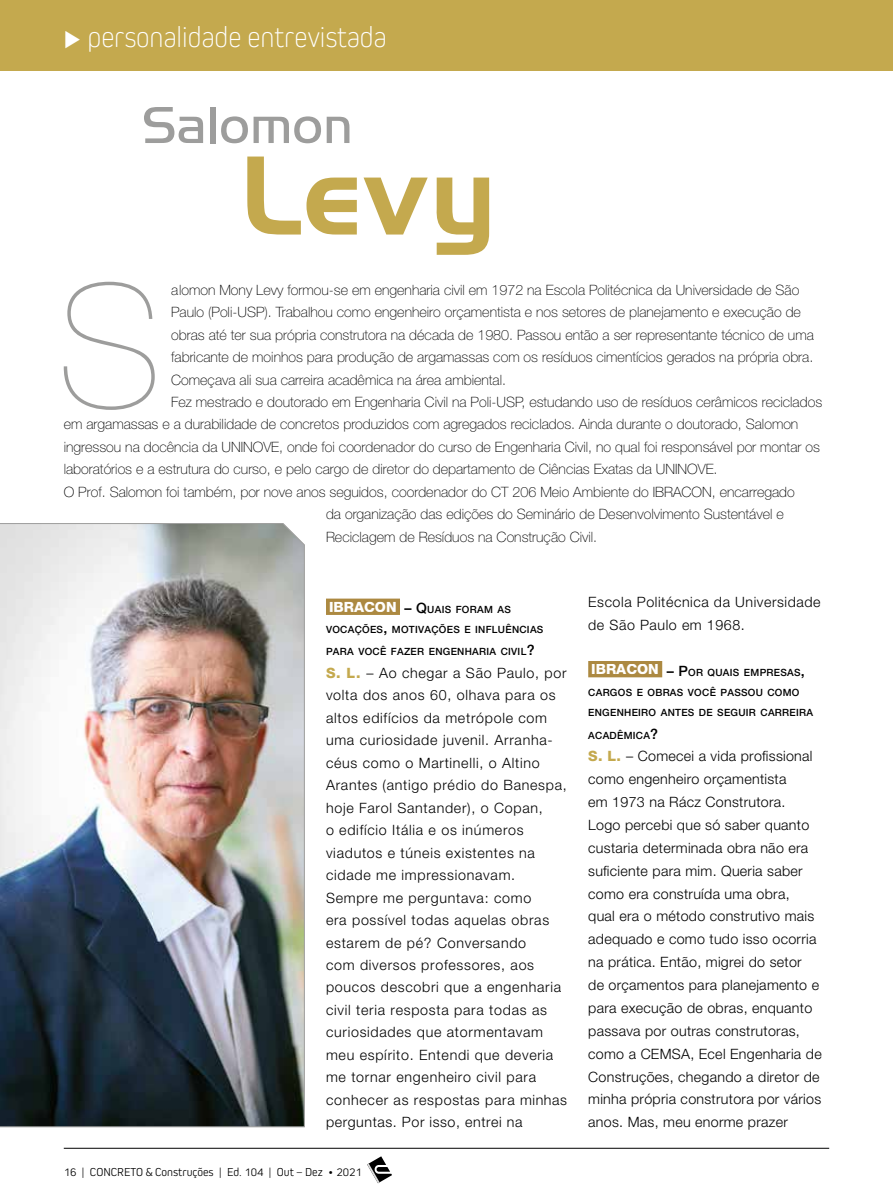
<style>
.page{position:relative;width:893px;height:1191px;background:#fff}
.page>*{position:absolute;margin:0;border:0;box-sizing:border-box;transform-origin:0 0}
.t1{font:200 171.3px "Helvetica Neue LT Std";color:#9d9d9c}
.t2{font:700 117px "Handel Got D";color:#c4a94e}
.t3{font:54px "Handel Got D Ligh";color:#9d9d9c}
.t4{font:200 30px "Kiro";color:#fff;scale:.95 1}
.t5{font:100 14.25px "Helvetica Neue LT Std";color:#000}
.t6{font:300 14.25px/22.5px "Helvetica Neue LT Std";letter-spacing:.04em;color:#000}
.t7{font:300 14.25px/22.8px "Helvetica Neue LT Std";letter-spacing:.02em;color:#000}
.t8{font:300 12px "Kiro";color:#000}
.t9{font:500 10.05px/20px "Helvetica Neue LT Std";letter-spacing:.03em;color:#000}
.s1{font-size:14.25px}
.s2{font-weight:800;color:#c4a94e}
</style>
<div class="page">
<svg style="left:367px;top:1156px;width:25px;height:27px"></svg>
<hr style="left:64px;top:1148px;width:765px;height:1px;background:#000">
<div style="left:0;top:0;width:893px;height:70px;background:#c4a94e"></div>
<div style="left:327px;top:600px;width:71px;height:13px;background:#ac8941"></div>
<div style="left:326px;top:598px;width:74px;height:17px;border:3px solid #ac8941"></div>
<div style="left:590px;top:662px;width:71px;height:14px;background:#ac8941"></div>
<div style="left:588px;top:661px;width:74px;height:16px;border:3px solid #ac8941"></div>
<img style="left:0;top:523px;width:305px;height:604px">
<h3 class="t4" style="left:64px;top:20px;width:341px">◆ personalidade entrevistada</h3>
<h3 class="t3" style="left:142px;top:94px;width:212px">Salomon</h3>
<h2 class="t2" style="left:240px;top:129px;width:257px">Levy</h2>
<h1 class="t1" style="left:58px;top:247px;width:106px">S</h1>
<p class="t5" style="left:171px;top:282px;width:630px">alomon Mony Levy formou-se em engenharia civil em 1972 na Escola Politécnica da Universidade de São</p>
<p class="t5" style="left:171px;top:304px;width:631px">Paulo (Poli-USP). Trabalhou como engenheiro orçamentista e nos setores de planejamento e execução de</p>
<p class="t5" style="left:171px;top:326px;width:644px">obras até ter sua própria construtora na década de 1980. Passou então a ser representante técnico de uma</p>
<p class="t5" style="left:171px;top:349px;width:644px">fabricante de moinhos para produção de argamassas com os resíduos cimentícios gerados na própria obra.</p>
<p class="t5" style="left:171px;top:371px;width:336px">Começava ali sua carreira acadêmica na área ambiental.</p>
<p class="t5" style="left:171px;top:394px;width:652px">Fez mestrado e doutorado em Engenharia Civil na Poli-USP, estudando uso de resíduos cerâmicos reciclados</p>
<p class="t5" style="left:64px;top:416px;width:736px">em argamassas e a durabilidade de concretos produzidos com agregados reciclados. Ainda durante o doutorado, Salomon</p>
<p class="t5" style="left:64px;top:439px;width:758px">ingressou na docência da UNINOVE, onde foi coordenador do curso de Engenharia Civil, no qual foi responsável por montar os</p>
<p class="t5" style="left:64px;top:461px;width:655px">laboratórios e a estrutura do curso, e pelo cargo de diretor do departamento de Ciências Exatas da UNINOVE.</p>
<p class="t5" style="left:64px;top:483px;width:732px">O Prof. Salomon foi também, por nove anos seguidos, coordenador do CT 206 Meio Ambiente do IBRACON, encarregado</p>
<p class="t5" style="left:326px;top:506px;width:459px">da organização das edições do Seminário de Desenvolvimento Sustentável e</p>
<p class="t5" style="left:326px;top:528px;width:273px">Reciclagem de Resíduos na Construção Civil.</p>
<p class="t9" style="left:326px;top:600px;width:219px;line-height:19.5px"><sup>IBRACON</sup> <span class="s1">– Q</span>UAIS FORAM AS<br>VOCAÇÕES<span class="s1">,</span> MOTIVAÇÕES E INFLUÊNCIAS</p>
<p class="t9" style="left:326px;top:642px;width:210px">PARA VOCÊ FAZER ENGENHARIA CIVIL<span class="s1">?</span></p>
<p class="t6" style="left:326px;top:661px;width:242px"><span class="s2">S. L.</span> – Ao chegar a São Paulo, por volta dos anos 60, olhava para os altos edifícios da metrópole com uma curiosidade juvenil. Arranha&shy;céus como o Martinelli, o Altino<br>Arantes (antigo prédio do Banespa, hoje Farol Santander), o Copan,<br>o edifício Itália e os inúmeros viadutos e túneis existentes na cidade me impressionavam.<br>Sempre me perguntava: como<br>era possível todas aquelas obras estarem de pé? Conversando<br>com diversos professores, aos poucos descobri que a engenharia civil teria resposta para todas as curiosidades que atormentavam meu espírito. Entendi que deveria me tornar engenheiro civil para conhecer as respostas para minhas perguntas. Por isso, entrei na</p>
<p class="t8" style="left:64px;top:1164px;width:300px">16 | CONCRETO &amp; Construções | Ed. 104 | Out – Dez • 2021</p>
<p class="t6" style="left:588px;top:590px;width:234px">Escola Politécnica da Universidade de São Paulo em 1968.</p>
<p class="t9" style="left:588px;top:662px;width:226px"><sup>IBRACON</sup> <span class="s1">– P</span>OR QUAIS EMPRESAS<span class="s1">,<br></span>CARGOS E OBRAS VOCÊ PASSOU COMO<br>ENGENHEIRO ANTES DE SEGUIR CARREIRA</p>
<p class="t9" style="left:588px;top:725px;width:71px">ACADÊMICA<span class="s1">?</span></p>
<p class="t7" style="left:588px;top:744px;width:235px"><span class="s2">S. L.</span> – Comecei a vida profissional como engenheiro orçamentista<br>em 1973 na Rácz Construtora.<br>Logo percebi que só saber quanto custaria determinada obra não era suficiente para mim. Queria saber como era construída uma obra,<br>qual era o método construtivo mais adequado e como tudo isso ocorria na prática. Então, migrei do setor<br>de orçamentos para planejamento e para execução de obras, enquanto passava por outras construtoras, como a CEMSA, Ecel Engenharia de<br>Construções, chegando a diretor de minha própria construtora por vários anos. Mas, meu enorme prazer</p>
</div>
